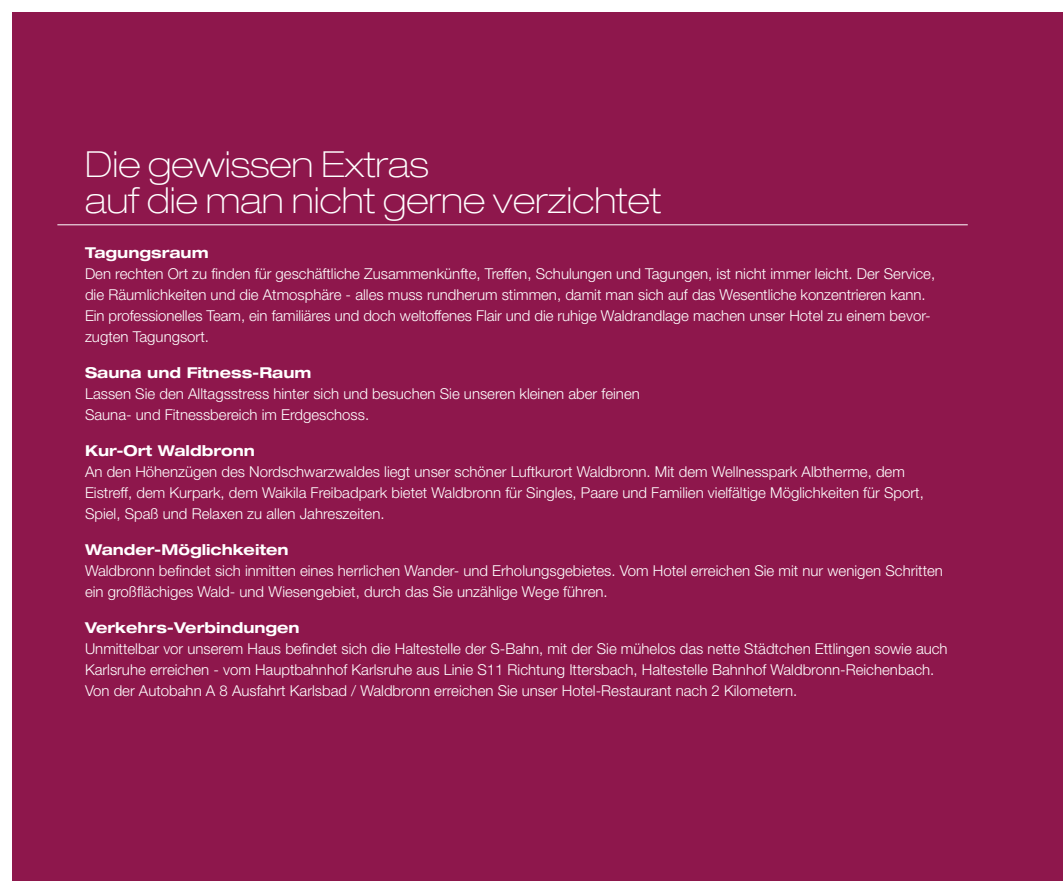
<style>
.page{position:relative;width:1063px;height:893px;background:#fff}
.page>*{position:absolute;margin:0;border:0;box-sizing:border-box;transform-origin:0 0}
.t1{font:100 expanded 36px "Helvetica Neue LT";color:#fff}
.t2{font:300 15px/21px "Helvetica Neue LT";color:#fff}
.t3{font:700 expanded 15px "Helvetica Neue LT";color:#fff}
</style>
<div class="page">
<div style="left:12px;top:12px;width:1051px;height:869px;background:#8e174c"></div>
<p class="t1" style="left:85px;top:143px;width:345px">Die gewissen Extras</p>
<p class="t1" style="left:85px;top:179px;width:577px">auf die man nicht gerne verzichtet</p>
<p class="t3" style="left:85px;top:243px;width:125px">Tagungsraum</p>
<p class="t2" style="left:85px;top:263px;width:852px">Den rechten Ort zu finden für geschäftliche Zusammenkünfte, Treffen, Schulungen und Tagungen, ist nicht immer leicht. Der Service, die Räumlichkeiten und die Atmosphäre - alles muss rundherum stimmen, damit man sich auf das Wesentliche konzentrieren kann.</p>
<p class="t2" style="left:85px;top:305px;width:847px">Ein professionelles Team, ein familiäres und doch weltoffenes Flair und die ruhige Waldrandlage machen unser Hotel zu einem bevor&shy;zugten Tagungsort.</p>
<p class="t3" style="left:85px;top:363px;width:228px">Sauna und Fitness-Raum</p>
<p class="t2" style="left:85px;top:383px;width:556px">Lassen Sie den Alltagsstress hinter sich und besuchen Sie unseren kleinen aber feinen</p>
<p class="t2" style="left:85px;top:404px;width:286px">Sauna- und Fitnessbereich im Erdgeschoss.</p>
<p class="t3" style="left:85px;top:441px;width:172px">Kur-Ort Waldbronn</p>
<p class="t2" style="left:85px;top:461px;width:821px">An den Höhenzügen des Nordschwarzwaldes liegt unser schöner Luftkurort Waldbronn. Mit dem Wellnesspark Albtherme, dem</p>
<p class="t2" style="left:85px;top:482px;width:840px">Eistreff, dem Kurpark, dem Waikila Freibadpark bietet Waldbronn für Singles, Paare und Familien vielfältige Möglichkeiten für Sport,<br>Spiel, Spaß und Relaxen zu allen Jahreszeiten.</p>
<p class="t3" style="left:85px;top:540px;width:205px">Wander-Möglichkeiten</p>
<p class="t2" style="left:85px;top:560px;width:859px">Waldbronn befindet sich inmitten eines herrlichen Wander- und Erholungsgebietes. Vom Hotel erreichen Sie mit nur wenigen Schritten ein großflächiges Wald- und Wiesengebiet, durch das Sie unzählige Wege führen.</p>
<p class="t3" style="left:85px;top:618px;width:216px">Verkehrs-Verbindungen</p>
<p class="t2" style="left:85px;top:638px;width:864px">Unmittelbar vor unserem Haus befindet sich die Haltestelle der S-Bahn, mit der Sie mühelos das nette Städtchen Ettlingen sowie auch<br>Karlsruhe erreichen - vom Hauptbahnhof Karlsruhe aus Linie S11 Richtung Ittersbach, Haltestelle Bahnhof Waldbronn-Reichenbach.<br>Von der Autobahn A 8 Ausfahrt Karlsbad / Waldbronn erreichen Sie unser Hotel-Restaurant nach 2 Kilometern.</p>
</div>
